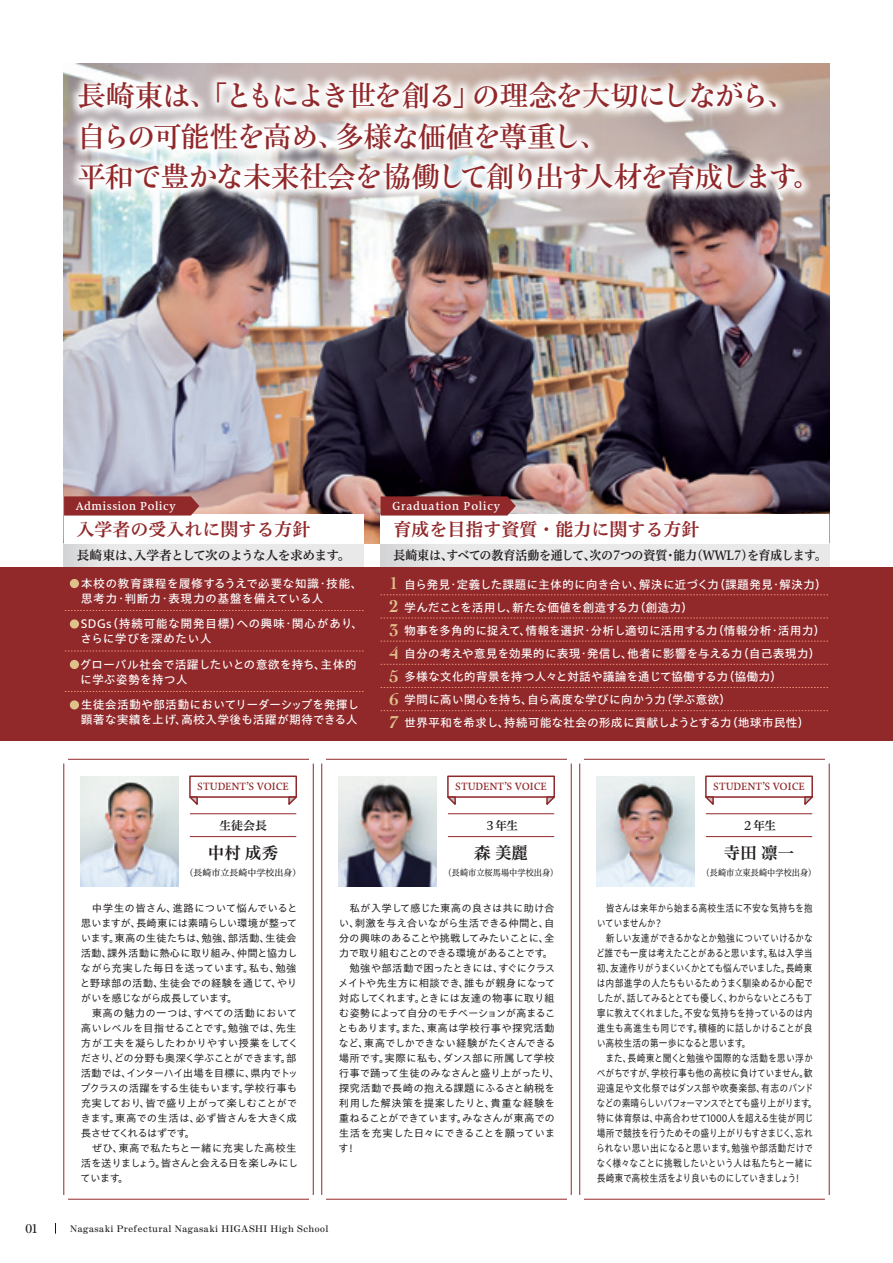
<style>
.page{position:relative;width:893px;height:1263px;background:#fff}
.page>*{position:absolute;margin:0;border:0;box-sizing:border-box;transform-origin:0 0}
.t1{font:700 28.5px/40.5px "Ro H Min Sink Std";letter-spacing:-.06em;color:#91282a}
.t2{font:18px "Hiragino UD Serif Std W6";color:#91282a}
.t3{font:700 18px/23px "Cochin";color:#dfc28b;text-align:justify}
.t4{font:16.5px "Hiragino UD Serif Std W6";color:#231f20}
.t5{font:12.75px "Hiragino UD Serif Std W6";letter-spacing:-.025em;color:#231f20;scale:.94 1}
.t6{font:12.75px "Hiragino UD Serif Std W6";letter-spacing:-.025em;color:#231f20}
.t7{font:500 12px/23px "P Aoto Gothic Std N";letter-spacing:-.005em;color:#fff}
.t8{font:500 12px/15px "P Aoto Gothic Std N";letter-spacing:.015em;color:#fff}
.t9{font:500 12px/15px "P Aoto Gothic Std N";letter-spacing:.03em;color:#fff}
.t10{font:12px "Hiragino UD Serif Std W6";letter-spacing:-.08em;color:#231f20}
.t11{font:700 12px "Ro H Min Sink Std";color:#231f20}
.t12{font:10.8px "Hiragino UD Serif Std W6";letter-spacing:.075em;color:#fff}
.t13{font:10.8px "Hiragino UD Serif Std W6";letter-spacing:.055em;color:#fff}
.t14{font:10.5px/15px "P Aoto Gothic Std N";letter-spacing:-.03em;color:#231f20}
.t15{font:10.5px/15px "P Aoto Gothic Std N";letter-spacing:-.03em;color:#231f20;scale:.85 1}
.t16{font:9.75px "Hiragino UD Serif Std W6";color:#91282a}
.t17{font:700 9px "Ro H Min Sink Std";letter-spacing:.05em;color:#231f20}
.t18{font:9px "Hiragino UD Serif Std W4";color:#231f20;scale:.91 1}
.t19{font:9px "Hiragino UD Serif Std W4";color:#231f20}
</style>
<div class="page">
<div style="left:0;top:567px;width:893px;height:173px;background:#91282a"></div>
<img style="left:64px;top:294px;width:765px;height:249px">
<img style="left:81px;top:776px;width:98px;height:111px">
<img style="left:339px;top:776px;width:97px;height:111px">
<img style="left:597px;top:776px;width:97px;height:111px">
<div style="left:64px;top:543px;width:300px;height:24px;background:linear-gradient(to right,#e4e4e4,#edebeb)"></div>
<div style="left:64px;top:514px;width:300px;height:29px;background:#fff"></div>
<svg style="left:64px;top:496px;width:135px;height:19px;background:#932e30"></svg>
<div style="left:381px;top:543px;width:448px;height:24px;background:linear-gradient(to right,#e4e4e4,#edebeb)"></div>
<div style="left:381px;top:514px;width:448px;height:29px;background:#fff"></div>
<svg style="left:381px;top:496px;width:135px;height:19px;background:#902c2e"></svg>
<hr style="left:68px;top:759px;width:241px;height:1px;background:#91282a">
<hr style="left:68px;top:1199px;width:241px;height:1px;background:#91282a">
<hr style="left:313px;top:763px;width:1px;height:432px;background:#91282a">
<hr style="left:64px;top:763px;width:1px;height:432px;background:#91282a">
<hr style="left:326px;top:759px;width:241px;height:1px;background:#91282a">
<hr style="left:326px;top:1199px;width:241px;height:1px;background:#91282a">
<hr style="left:571px;top:763px;width:1px;height:432px;background:#91282a">
<hr style="left:321px;top:763px;width:1px;height:432px;background:#91282a">
<hr style="left:584px;top:759px;width:241px;height:1px;background:#91282a">
<hr style="left:584px;top:1199px;width:241px;height:1px;background:#91282a">
<hr style="left:829px;top:763px;width:1px;height:432px;background:#91282a">
<hr style="left:579px;top:763px;width:1px;height:432px;background:#91282a">
<img style="left:63px;top:63px;width:767px;height:231px">
<svg style="left:381px;top:710px;width:447px;height:1px"></svg>
<svg style="left:381px;top:687px;width:447px;height:1px"></svg>
<svg style="left:381px;top:664px;width:447px;height:1px"></svg>
<svg style="left:381px;top:641px;width:447px;height:1px"></svg>
<svg style="left:381px;top:618px;width:447px;height:1px"></svg>
<svg style="left:381px;top:594px;width:447px;height:1px"></svg>
<svg style="left:64px;top:610px;width:300px;height:1px"></svg>
<svg style="left:65px;top:651px;width:299px;height:1px"></svg>
<svg style="left:64px;top:691px;width:300px;height:1px"></svg>
<div style="left:70px;top:579px;width:9px;height:9px;background:#dfc28b;border-radius:50%"></div>
<div style="left:70px;top:619px;width:9px;height:10px;background:#dfc28b;border-radius:50%"></div>
<div style="left:70px;top:660px;width:9px;height:9px;background:#dfc28b;border-radius:50%"></div>
<div style="left:70px;top:700px;width:9px;height:9px;background:#dfc28b;border-radius:50%"></div>
<div style="left:189px;top:775px;width:108px;height:23px;border:2px solid #91282a"></div>
<svg style="left:189px;top:795px;width:10px;height:10px"></svg>
<svg style="left:287px;top:795px;width:10px;height:10px"></svg>
<hr style="left:190px;top:813px;width:106px;height:1px;background:#91282a">
<hr style="left:190px;top:836px;width:106px;height:1px;background:#91282a">
<div style="left:447px;top:775px;width:108px;height:23px;border:2px solid #91282a"></div>
<svg style="left:447px;top:795px;width:10px;height:10px"></svg>
<svg style="left:545px;top:795px;width:10px;height:10px"></svg>
<hr style="left:448px;top:813px;width:106px;height:1px;background:#91282a">
<hr style="left:448px;top:836px;width:106px;height:1px;background:#91282a">
<div style="left:705px;top:775px;width:108px;height:23px;border:2px solid #91282a"></div>
<svg style="left:705px;top:795px;width:10px;height:10px"></svg>
<svg style="left:803px;top:795px;width:10px;height:10px"></svg>
<hr style="left:706px;top:813px;width:106px;height:1px;background:#91282a">
<hr style="left:706px;top:836px;width:106px;height:1px;background:#91282a">
<p class="t1" style="left:77px;top:76px;width:745px">長崎東は、「ともによき世を創る」の理念を大切にしながら、自らの可能性を高め、多様な価値を尊重し、<br>平和で豊かな未来社会を協働して創り出す人材を育成します。</p>
<p class="t13" style="left:76px;top:498px;width:101px">Admission Policy</p>
<p class="t2" style="left:77px;top:515px;width:236px">入学者の受入れに関する方針</p>
<p class="t6" style="left:77px;top:545px;width:275px">長崎東は、入学者として次のような人を求めます。</p>
<p class="t8" style="left:81px;top:576px;width:284px">本校の教育課程を履修するうえで必要な知識・技能、思考力・判断力・表現力の基盤を備えている人</p>
<p class="t9" style="left:80px;top:617px;width:285px">SDGs（持続可能な開発目標）への興味・関心があり、さらに学びを深めたい人</p>
<p class="t7" style="left:79px;top:657px;width:279px;line-height:15px">グローバル社会で活躍したいとの意欲を持ち、主体的に学ぶ姿勢を持つ人</p>
<p class="t7" style="left:81px;top:697px;width:280px;line-height:15px">生徒会活動や部活動においてリーダーシップを発揮し顕著な実績を上げ、高校入学後も活躍が期待できる人</p>
<p class="t16" style="left:197px;top:779px;width:93px">STUDENTʼS VOICE</p>
<p class="t10" style="left:219px;top:816px;width:49px">生徒会長</p>
<p class="t4" style="left:208px;top:840px;width:72px">中村 成秀</p>
<p class="t19" style="left:185px;top:865px;width:118px">（長崎市立長崎中学校出身）</p>
<p class="t12" style="left:392px;top:498px;width:109px">Graduation Policy</p>
<p class="t2" style="left:393px;top:515px;width:307px">育成を目指す資質・能力に関する方針</p>
<p class="t5" style="left:393px;top:545px;width:462px">長崎東は、すべての教育活動を通して、次の7つの資質・能力（WWL7）を育成します。</p>
<p class="t7" style="left:404px;top:573px;width:425px">自ら発見・定義した課題に主体的に向き合い、解決に近づく力（課題発見・解決力）学んだことを活用し、新たな価値を創造する力（創造力）<br>物事を多角的に捉えて、情報を選択・分析し適切に活用する力（情報分析・活用力）自分の考えや意見を効果的に表現・発信し、他者に影響を与える力（自己表現力）多様な文化的背景を持つ人々と対話や議論を通じて協働する力（協働力）<br>学問に高い関心を持ち、自ら高度な学びに向かう力（学ぶ意欲）<br>世界平和を希求し、持続可能な社会の形成に貢献しようとする力（地球市民性）</p>
<p class="t3" style="left:389px;top:571px;width:11px">1<br>2<br>3<br>4<br>5<br>6<br>7</p>
<p class="t16" style="left:455px;top:779px;width:93px">STUDENTʼS VOICE</p>
<p class="t10" style="left:484px;top:816px;width:36px">３年生</p>
<p class="t4" style="left:474px;top:840px;width:55px">森 美麗</p>
<p class="t18" style="left:444px;top:865px;width:128px">（長崎市立桜馬場中学校出身）</p>
<p class="t16" style="left:713px;top:779px;width:93px">STUDENTʼS VOICE</p>
<p class="t10" style="left:742px;top:816px;width:36px">２年生</p>
<p class="t4" style="left:724px;top:840px;width:72px">寺田 凛一</p>
<p class="t18" style="left:702px;top:865px;width:128px">（長崎市立東長崎中学校出身）</p>
<p class="t14" style="left:80px;top:901px;width:220px">　中学生の皆さん、進路について悩んでいると思いますが、長崎東には素晴らしい環境が整っています。東高の生徒たちは、勉強、部活動、生徒会活動、課外活動に熱心に取り組み、仲間と協力しながら充実した毎日を送っています。私も、勉強と野球部の活動、生徒会での経験を通じて、やりがいを感じながら成長しています。<br>　東高の魅力の一つは、すべての活動において高いレベルを目指せることです。勉強では、先生方が工夫を凝らしたわかりやすい授業をしてくださり、どの分野も奥深く学ぶことができます。部活動では、インターハイ出場を目標に、県内でトップクラスの活躍をする生徒もいます。学校行事も充実しており、皆で盛り上がって楽しむことができます。東高での生活は、必ず皆さんを大きく成長させてくれるはずです。<br>　ぜひ、東高で私たちと一緒に充実した高校生活を送りましょう。皆さんと会える日を楽しみにしています。</p>
<p class="t14" style="left:338px;top:901px;width:224px">　私が入学して感じた東高の良さは共に助け合い、刺激を与え合いながら生活できる仲間と、自分の興味のあることや挑戦してみたいことに、全力で取り組むことのできる環境があることです。　勉強や部活動で困ったときには、すぐにクラスメイトや先生方に相談でき、誰もが親身になって対応してくれます。ときには友達の物事に取り組む姿勢によって自分のモチベーションが高まることもあります。また、東高は学校行事や探究活動など、東高でしかできない経験がたくさんできる場所です。実際に私も、ダンス部に所属して学校行事で踊って生徒のみなさんと盛り上がったり、探究活動で長崎の抱える課題にふるさと納税を利用した解決策を提案したりと、貴重な経験を重ねることができています。みなさんが東高での生活を充実した日々にできることを願っています！</p>
<p class="t11" style="left:26px;top:1221px;width:13px">01</p>
<p class="t17" style="left:70px;top:1223px;width:260px">Nagasaki Prefectural Nagasaki HIGASHI High School</p>
<p class="t15" style="left:596px;top:901px;width:262px">　皆さんは来年から始まる高校生活に不安な気持ちを抱いていませんか？<br>　新しい友達ができるかなとか勉強についていけるかなど誰でも一度は考えたことがあると思います。私は入学当初、友達作りがうまくいくかとても悩んでいました。長崎東は内部進学の人たちもいるためうまく馴染めるか心配でしたが、話してみるととても優しく、わからないところも丁寧に教えてくれました。不安な気持ちを持っているのは内進生も高進生も同じです。積極的に話しかけることが良い高校生活の第一歩になると思います。<br>　また、長崎東と聞くと勉強や国際的な活動を思い浮かべがちですが、学校行事も他の高校に負けていません。歓迎遠足や文化祭ではダンス部や吹奏楽部、有志のバンドなどの素晴らしいパフォーマンスでとても盛り上がります。特に体育祭は、中高合わせて1000人を超える生徒が同じ場所で競技を行うためその盛り上がりもすさまじく、忘れられない思い出になると思います。勉強や部活動だけでなく様々なことに挑戦したいという人は私たちと一緒に長崎東で高校生活をより良いものにしていきましょう！</p>
</div>
